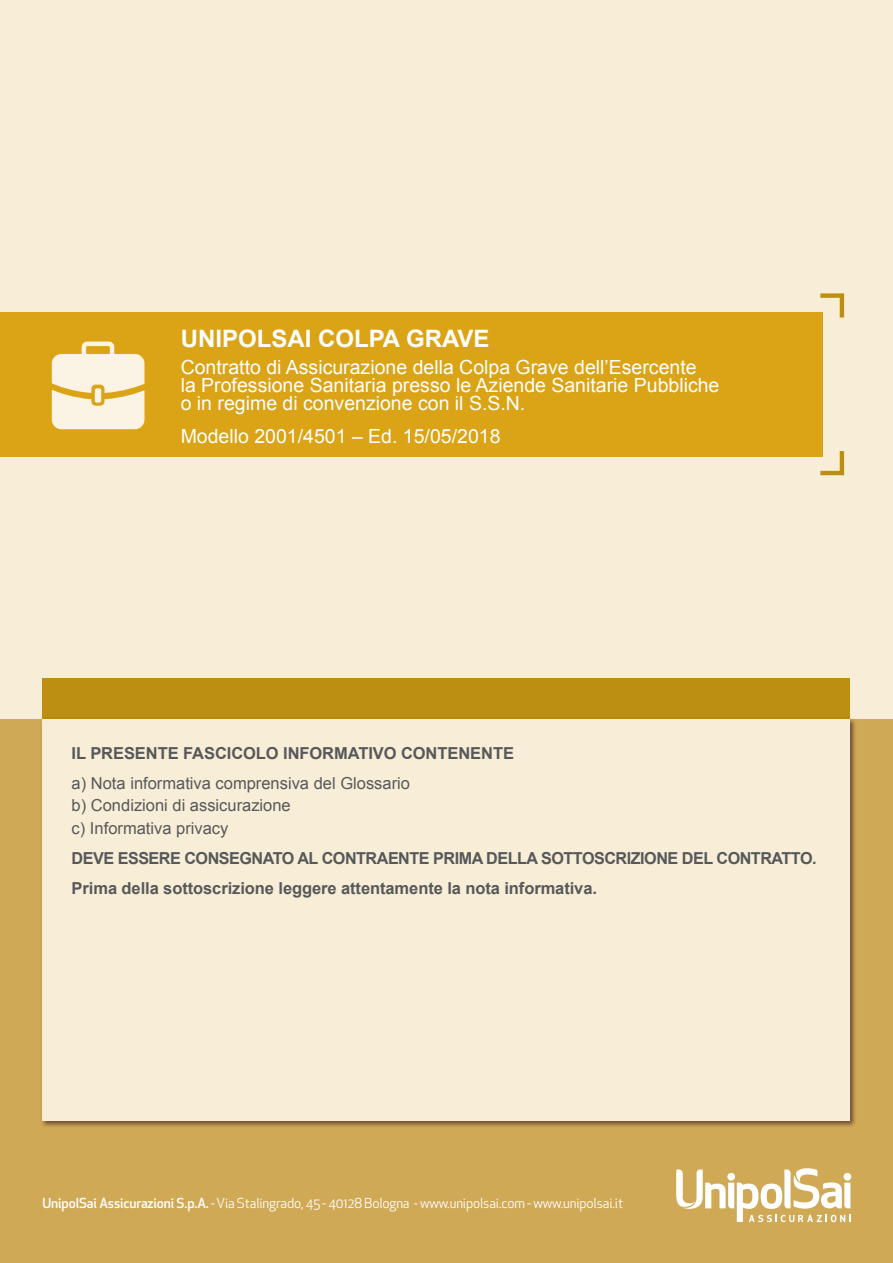
<style>
.page{position:relative;width:893px;height:1263px;background:#f8eed7}
.page>*{position:absolute;margin:0;border:0;box-sizing:border-box;transform-origin:0 0}
.t1{font:700 24px "Arial";color:#fff}
.t2{font:19.5px/18px "Arial";color:#fff}
.t3{font:700 16.5px/30px "Arial";letter-spacing:-.03em;color:#57585a}
.t4{font:16.5px/22.5px "Arial";color:#57585a}
.t5{font:700 16.5px "Arial";letter-spacing:-.005em;color:#57585a}
.t6{font:13.5px "Apex New";letter-spacing:-.01em;color:#fff}
.s1{font-weight:500}
</style>
<div class="page">
<div style="left:0;top:719px;width:893px;height:544px;background:#d0a957"></div>
<div style="left:843px;top:1173px;width:8px;height:7px;background:#fff;border-radius:50%"></div>
<svg style="left:676px;top:1168px;width:174px;height:54px"></svg>
<div style="left:820px;top:471px;width:24px;height:4px;border:2px solid #bc8e11"></div>
<div style="left:840px;top:451px;width:4px;height:24px;border:2px solid #bc8e11"></div>
<div style="left:820px;top:293px;width:24px;height:5px;border:2px solid #bc8e11"></div>
<div style="left:840px;top:294px;width:4px;height:24px;border:2px solid #bc8e11"></div>
<div style="left:0;top:312px;width:823px;height:144px;background:#dba417"></div>
<div style="left:43px;top:678px;width:807px;height:43px;background:#bc8e11"></div>
<div style="left:40px;top:718px;width:817px;height:410px;background:#1f0010;opacity:.55"></div>
<div style="left:43px;top:719px;width:807px;height:401px;background:#f8eed7"></div>
<svg style="left:52px;top:342px;width:92px;height:87px"></svg>
<p class="t1" style="left:181px;top:322px;width:310px">UNIPOLSAI COLPA GRAVE</p>
<p class="t2" style="left:181px;top:358px;width:540px">Contratto di Assicurazione della Colpa Grave dell’Esercente<br>la Professione Sanitaria presso le Aziende Sanitarie Pubbliche o in regime di convenzione con il S.S.N.</p>
<p class="t2" style="left:181px;top:427px;width:321px">Modello 2001/4501 – Ed. 15/05/2018</p>
<p class="t5" style="left:72px;top:742px;width:444px">IL PRESENTE FASCICOLO INFORMATIVO CONTENENTE</p>
<p class="t4" style="left:72px;top:772px;width:340px">a) Nota informativa comprensiva del Glossario b) Condizioni di assicurazione<br>c) Informativa privacy</p>
<p class="t3" style="left:72px;top:843px;width:746px">DEVE ESSERE CONSEGNATO AL CONTRAENTE PRIMA DELLA SOTTOSCRIZIONE DEL CONTRATTO.<br>Prima della sottoscrizione leggere attentamente la nota informativa.</p>
<p class="t6" style="left:43px;top:1195px;width:582px"><span class="s1">UnipolSai Assicurazioni S.p.A.</span> -Via Stalingrado, 45 - 40128 Bologna - www.unipolsai.com - www.unipolsai.it</p>
</div>
